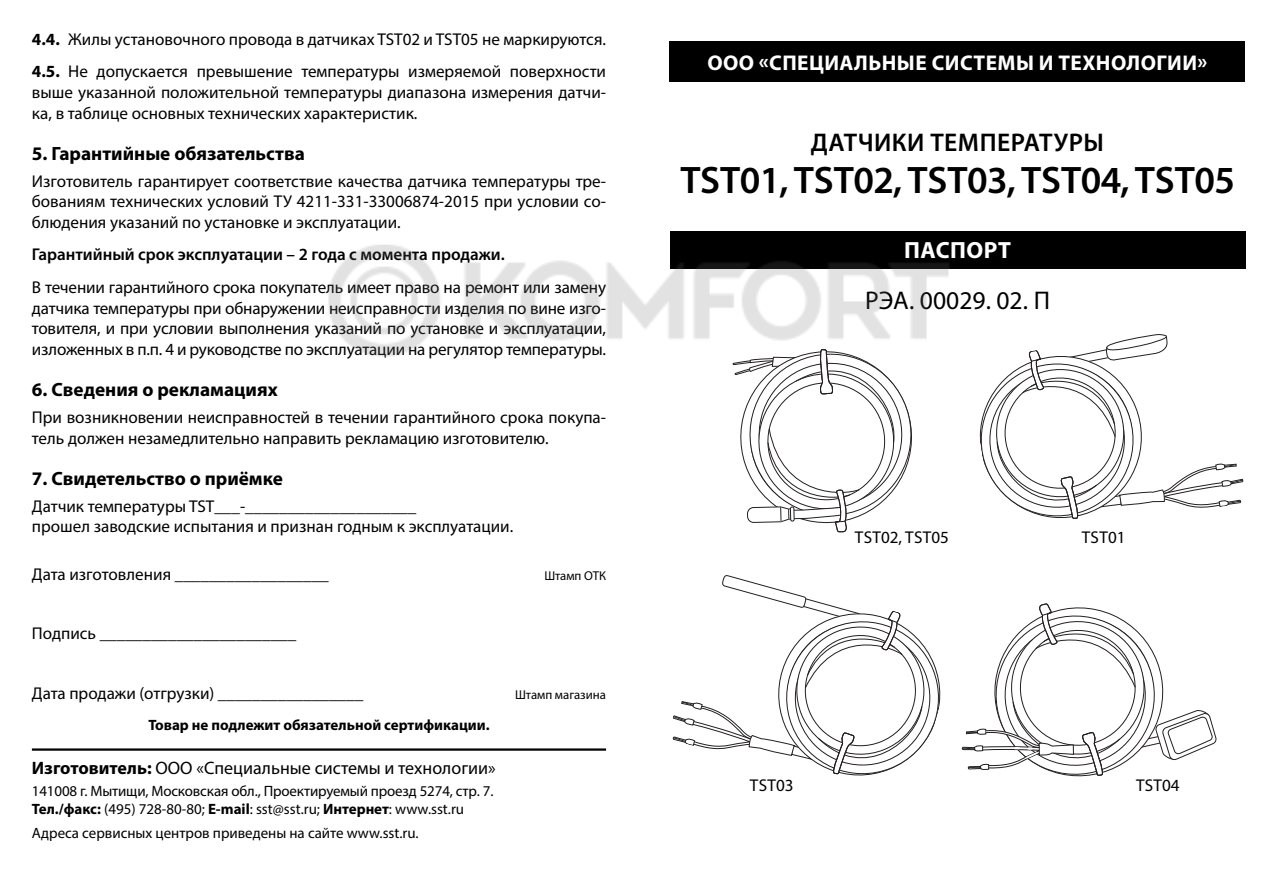
<style>
.page{position:relative;width:1276px;height:881px;background:#fff}
.page>*{position:absolute;margin:0;border:0;box-sizing:border-box;transform-origin:0 0}
.t1{font:600 38.48px "Myriad Pro";letter-spacing:-.01em;color:#000}
.t2{font:600 25.65px "Myriad Pro";letter-spacing:.02em;color:#000}
.t3{font:25.65px "Myriad Pro";color:#000}
.t4{font:700 23.4px "Myriad Pro";letter-spacing:.02em;color:#fff}
.t5{font:700 21.38px "Myriad Pro";letter-spacing:.02em;color:#fff}
.t6{font:700 19.35px "Myriad Pro";color:#000}
.t7{font:18px "Myriad Pro";color:#000}
.t8{font:17.1px/20.5px "Myriad Pro";color:#000}
.t9{font:600 17.1px "Myriad Pro";color:#000}
.t10{font:15.08px/18px "Myriad Pro";color:#000}
.t11{font:700 15.08px "Myriad Pro";color:#000}
.t12{font:12.83px "Myriad Pro";color:#000}
.s1{font-weight:700}
</style>
<div class="page">
<hr style="left:32px;top:748px;width:574px;height:2px;background:#000">
<div style="left:670px;top:41px;width:575px;height:41px;background:#000"></div>
<div style="left:670px;top:231px;width:575px;height:37px;background:#000"></div>
<svg style="left:961px;top:603px;width:255px;height:174px"></svg>
<svg style="left:734px;top:370px;width:178px;height:163px"></svg>
<svg style="left:979px;top:334px;width:265px;height:185px"></svg>
<svg style="left:672px;top:575px;width:269px;height:201px"></svg>
<img style="left:328px;top:244px;width:629px;height:126px">
<p class="t8" style="left:32px;top:24px;width:576px;line-height:32.6px"><span class="s1">4.4.</span> Жилы установочного провода в датчиках TST02 и TST05 не маркируются.<br><span class="s1">4.5.</span> Не допускается превышение температуры измеряемой поверхности</p>
<p class="t8" style="left:32px;top:83px;width:576px">выше указанной положительной температуры диапазона измерения датчи&shy;ка, в таблице основных технических характеристик.</p>
<p class="t6" style="left:32px;top:146px;width:274px">5. Гарантийные обязательства</p>
<p class="t8" style="left:32px;top:172px;width:576px;text-align:justify">Изготовитель гарантирует соответствие качества датчика температуры тре&shy;бованиям технических условий ТУ 4211-331-33006874-2015 при условии со&shy;блюдения указаний по установке и эксплуатации.</p>
<p class="t9" style="left:32px;top:248px;width:474px">Гарантийный срок эксплуатации – 2 года с момента продажи.</p>
<p class="t8" style="left:32px;top:278px;width:576px;text-align:justify">В течении гарантийного срока покупатель имеет право на ремонт или замену датчика температуры при обнаружении неисправности изделия по вине изго&shy;товителя, и при условии выполнения указаний по установке и эксплуатации, изложенных в п.п. 4 и руководстве по эксплуатации на регулятор температуры.</p>
<p class="t6" style="left:32px;top:382px;width:247px">6. Сведения о рекламациях</p>
<p class="t8" style="left:32px;top:408px;width:576px">При возникновении неисправностей в течении гарантийного срока покупа&shy;тель должен незамедлительно направить рекламацию изготовителю.</p>
<p class="t6" style="left:32px;top:471px;width:253px">7. Свидетельство о приёмке</p>
<p class="t8" style="left:32px;top:497px;width:483px">Датчик температуры TST___-____________________<br>прошел заводские испытания и признан годным к эксплуатации.</p>
<p class="t8" style="left:32px;top:565px;width:298px">Дата изготовления __________________</p>
<p class="t12" style="left:544px;top:570px;width:63px">Штамп ОТК</p>
<p class="t8" style="left:32px;top:624px;width:266px">Подпись _______________________</p>
<p class="t8" style="left:32px;top:684px;width:333px">Дата продажи (отгрузки) _________________</p>
<p class="t12" style="left:515px;top:689px;width:92px">Штамп магазина</p>
<p class="t11" style="left:148px;top:719px;width:343px">Товар не подлежит обязательной сертификации.</p>
<p class="t7" style="left:32px;top:760px;width:465px"><span class="s1">Изготовитель:</span> ООО «Специальные системы и технологии»</p>
<p class="t10" style="left:32px;top:782px;width:463px">141008 г. Мытищи, Московская обл., Проектируемый проезд 5274, стр. 7.<br><span class="s1">Тел./факс:</span> (495) 728-80-80; <span class="s1">E-mail</span>: sst@sst.ru; <span class="s1">Интернет</span>: www.sst.ru</p>
<p class="t10" style="left:32px;top:825px;width:388px">Адреса сервисных центров приведены на сайте www.sst.ru.</p>
<p class="t5" style="left:707px;top:54px;width:502px">ООО «СПЕЦИАЛЬНЫЕ СИСТЕМЫ И ТЕХНОЛОГИИ»</p>
<h2 class="t2" style="left:810px;top:132px;width:295px">ДАТЧИКИ ТЕМПЕРАТУРЫ</h2>
<h1 class="t1" style="left:680px;top:165px;width:556px">TST01, TST02, TST03, TST04, TST05</h1>
<h3 class="t4" style="left:904px;top:241px;width:108px">ПАСПОРТ</h3>
<h2 class="t3" style="left:865px;top:290px;width:187px">РЭА. 00029. 02. П</h2>
<p class="t8" style="left:855px;top:528px;width:95px">TST02, TST05</p>
<p class="t8" style="left:1082px;top:528px;width:45px">TST01</p>
<p class="t8" style="left:750px;top:776px;width:45px">TST03</p>
<p class="t8" style="left:1136px;top:776px;width:45px">TST04</p>
</div>
